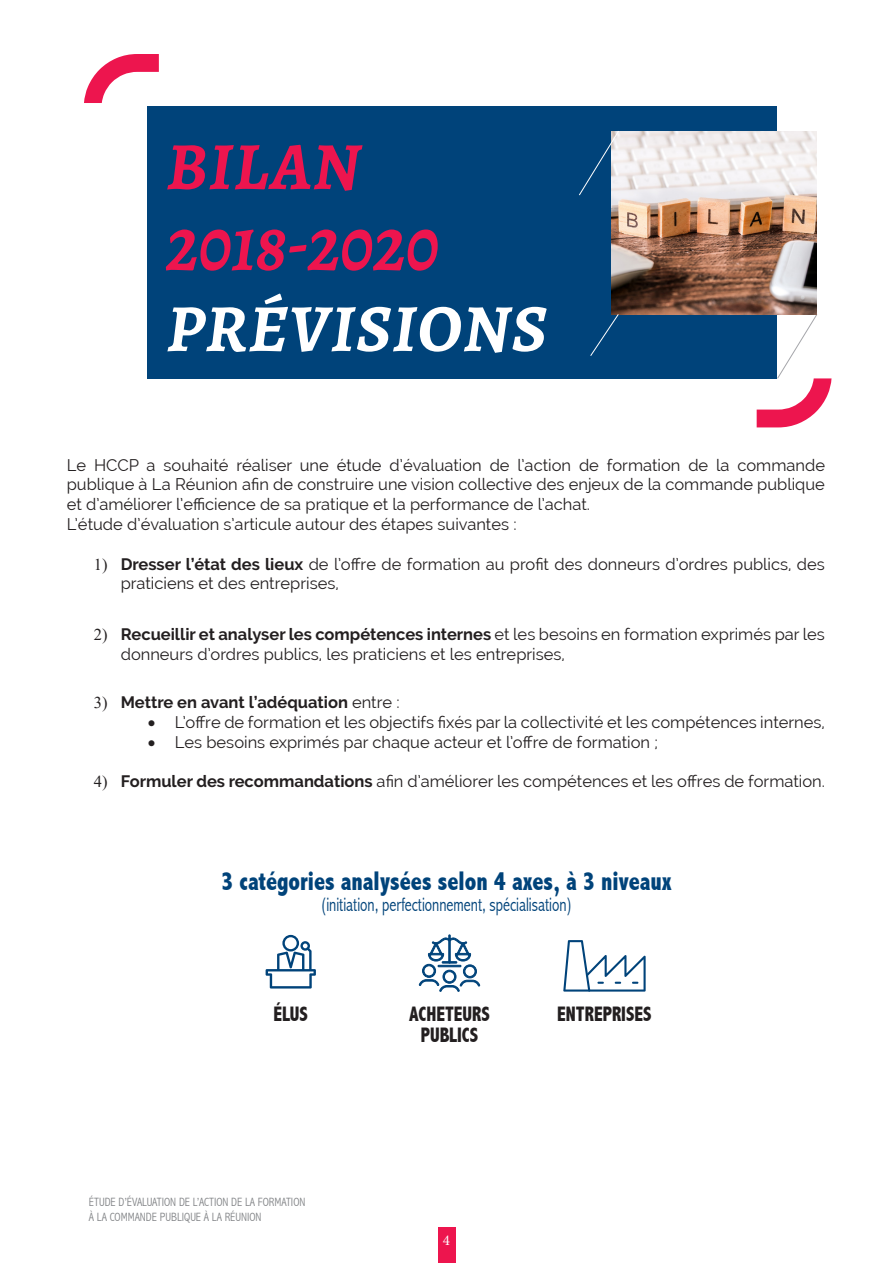
<style>
.page{position:relative;width:893px;height:1263px;background:#fff}
.page>*{position:absolute;margin:0;border:0;box-sizing:border-box;transform-origin:0 0}
.t1{font:italic 700 67.5px "Alegreya";color:#ed154e}
.t2{font:italic 700 67.5px "Alegreya";letter-spacing:.02em;color:#fff}
.t3{font:800 condensed 27px "Abadi";color:#00437a;scale:.88 1}
.t4{font:800 condensed 21px "Abadi";color:#231f20;scale:.88 1}
.t5{font:300 condensed 19.5px "Abadi";color:#00437a;scale:.88 1}
.t6{font:16.5px/19.8px "Raleway";color:#231f20}
.t7{font:700 16.5px "Raleway";color:#231f20}
.t8{font:15px "Minion Pro";color:#fff}
.t9{font:300 condensed 12px/15px "Abadi";color:#828487}
.s1{font-family:"Times New Roman"}
.s2{font-weight:700}
.s3{font-family:"Times New Roman";font-weight:400}
.s4{font-weight:400}
</style>
<div class="page">
<div style="left:147px;top:106px;width:629px;height:272px;background:#00437a"></div>
<svg style="left:84px;top:54px;width:75px;height:49px"></svg>
<svg style="left:757px;top:314px;width:74px;height:113px"></svg>
<img style="left:611px;top:131px;width:206px;height:183px">
<svg style="left:579px;top:131px;width:40px;height:65px"></svg>
<svg style="left:590px;top:314px;width:29px;height:42px"></svg>
<div style="left:448px;top:934px;width:3px;height:29px;border:1px solid #00437a"></div>
<svg style="left:418px;top:935px;width:63px;height:57px"></svg>
<svg style="left:563px;top:940px;width:83px;height:51px"></svg>
<svg style="left:266px;top:935px;width:50px;height:53px"></svg>
<div style="left:438px;top:1228px;width:17px;height:35px;background:#ed154e"></div>
<p class="t1" style="left:167px;top:117px;width:195px">BILAN</p>
<p class="t1" style="left:166px;top:198px;width:274px">2018-2020</p>
<p class="t2" style="left:167px;top:279px;width:382px">PRÉVISIONS</p>
<p class="t6" style="left:67px;top:455px;width:760px;text-align:justify">Le HCCP a souhaité réaliser une étude d’évaluation de l’action de formation de la commande publique à La Réunion afin de construire une vision collective des enjeux de la commande publique et d’améliorer l’efficience de sa pratique et la performance de l’achat.</p>
<p class="t6" style="left:67px;top:514px;width:451px">L’étude d’évaluation s’articule autour des étapes suivantes :</p>
<p class="t6" style="left:121px;top:554px;width:706px;text-indent:-27px"><span class="s1">1)</span> <span class="s2">Dresser l’état des lieux</span> de l’offre de formation au profit des donneurs d’ordres publics, des praticiens et des entreprises,</p>
<p class="t6" style="left:121px;top:624px;width:706px;text-indent:-27px"><span class="s1">2)</span> <span class="s2">Recueillir et analyser les compétences internes</span> et les besoins en formation exprimés par les donneurs d’ordres publics, les praticiens et les entreprises,</p>
<p class="t7" style="left:94px;top:693px;width:307px"><span class="s3">3)</span> Mettre en avant l’adéquation <span class="s4">entre :</span></p>
<p class="t6" style="left:148px;top:712px;width:679px">• L’offre de formation et les objectifs fixés par la collectivité et les compétences internes,</p>
<p class="t6" style="left:148px;top:732px;width:512px">• Les besoins exprimés par chaque acteur et l’offre de formation ;</p>
<p class="t6" style="left:94px;top:772px;width:733px"><span class="s1">4)</span> <span class="s2">Formuler des recommandations</span> afin d’améliorer les compétences et les offres de formation.</p>
<p class="t3" style="left:221px;top:865px;width:513px">3 catégories analysées selon 4 axes, à 3 niveaux</p>
<p class="t5" style="left:321px;top:893px;width:286px">(initiation, perfectionnement, spécialisation)</p>
<p class="t4" style="left:273px;top:1002px;width:41px">ÉLUS</p>
<p class="t4" style="left:409px;top:1002px;width:93px">ACHETEURS</p>
<p class="t4" style="left:421px;top:1023px;width:67px">PUBLICS</p>
<p class="t9" style="left:89px;top:1194px;width:218px">ÉTUDE D’ÉVALUATION DE L’ACTION DE LA FORMATION<br>À LA COMMANDE PUBLIQUE À LA RÉUNION</p>
<p class="t8" style="left:443px;top:1230px;width:9px">4</p>
<p class="t4" style="left:557px;top:1002px;width:109px">ENTREPRISES</p>
</div>
